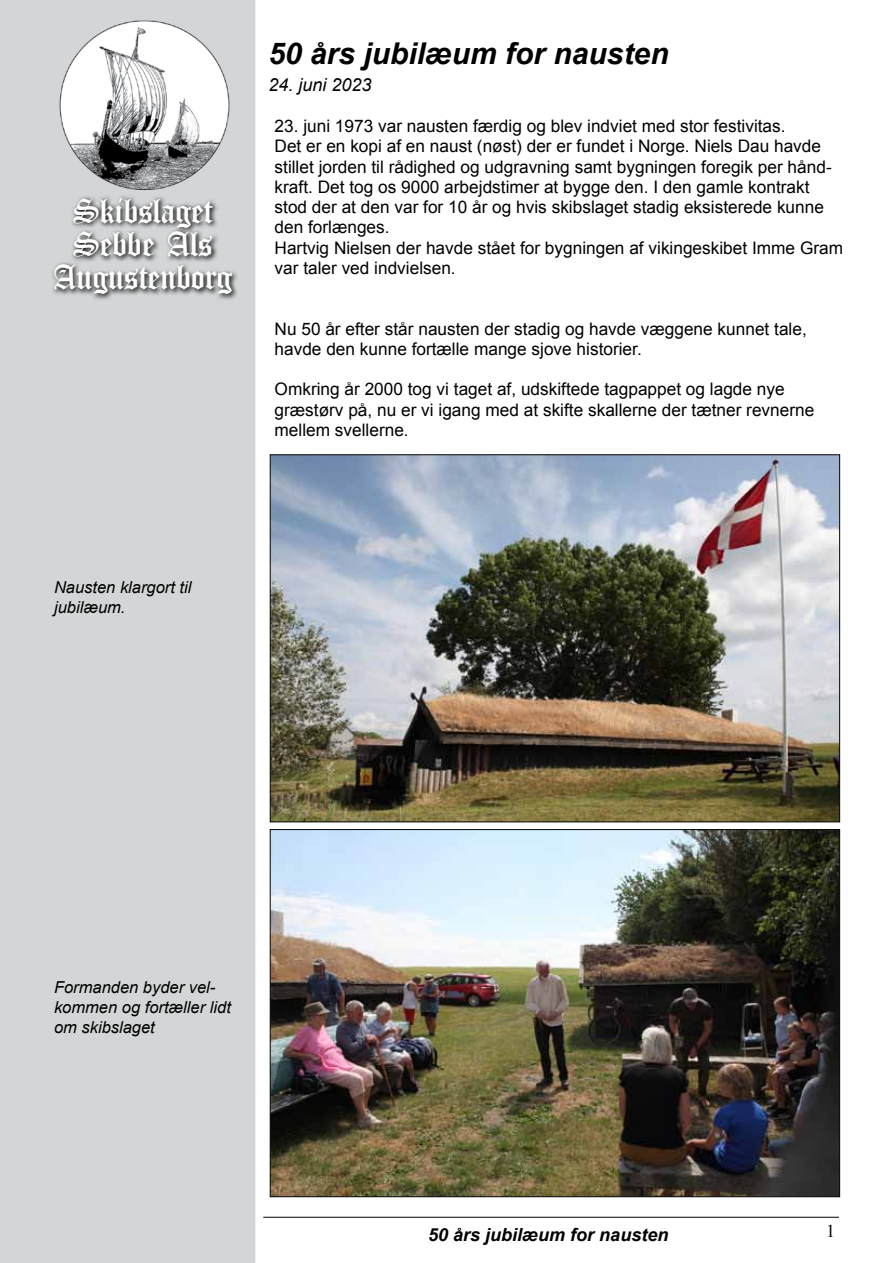
<style>
.page{position:relative;width:893px;height:1263px;background:#fff}
.page>*{position:absolute;margin:0;border:0;box-sizing:border-box;transform-origin:0 0}
.t1{font:36px/33px "Canterbury";color:#fff;text-align:center}
.t2{font:italic 700 30px "Arial";color:#000}
.t3{font:italic 700 18px "Arial";color:#000}
.t4{font:italic 18px "Arial";color:#000}
.t5{font:18px "Times New Roman";color:#000}
.t6{font:17.25px/20.2px "Arial";color:#000}
.t7{font:italic 16.5px/19.8px "Arial";color:#000}
</style>
<div class="page">
<div style="left:1px;top:1px;width:254px;height:1261px;background:#d3d5d6"></div>
<div style="left:0;top:0;width:255px;height:1263px;border:2px solid #d3d5d6"></div>
<hr style="left:263px;top:1217px;width:576px;height:1px;background:#000">
<img style="left:59px;top:20px;width:171px;height:170px">
<svg style="left:52px;top:196px;width:185px;height:104px"></svg>
<img style="left:272px;top:831px;width:566px;height:364px">
<img style="left:272px;top:457px;width:566px;height:363px">
<h1 class="t1" style="left:54px;top:194px;width:180px">Skibslaget<br>Sebbe Als<br>Augustenborg</h1>
<h2 class="t2" style="left:268px;top:33px;width:402px">50 års jubilæum for nausten</h2>
<p class="t4" style="left:268px;top:73px;width:105px">24. juni 2023</p>
<p class="t6" style="left:275px;top:116px;width:570px">23. juni 1973 var nausten færdig og blev indviet med stor festivitas.<br>Det er en kopi af en naust (nøst) der er fundet i Norge. Niels Dau havde stillet jorden til rådighed og udgravning samt bygningen foregik per hånd&shy;kraft. Det tog os 9000 arbejdstimer at bygge den. I den gamle kontrakt stod der at den var for 10 år og hvis skibslaget stadig eksisterede kunne den forlænges.<br>Hartvig Nielsen der havde stået for bygningen af vikingeskibet Imme Gram var taler ved indvielsen.</p>
<p class="t6" style="left:275px;top:319px;width:534px">Nu 50 år efter står nausten der stadig og havde væggene kunnet tale, havde den kunne fortælle mange sjove historier.</p>
<p class="t6" style="left:275px;top:379px;width:541px">Omkring år 2000 tog vi taget af, udskiftede tagpappet og lagde nye græstørv på, nu er vi igang med at skifte skallerne der tætner revnerne mellem svellerne.</p>
<p class="t7" style="left:54px;top:578px;width:139px">Nausten klargort til jubilæum.</p>
<p class="t7" style="left:54px;top:978px;width:178px">Formanden byder vel&shy;kommen og fortæller lidt om skibslaget</p>
<p class="t3" style="left:428px;top:1222px;width:242px">50 års jubilæum for nausten</p>
<p class="t5" style="left:826px;top:1219px;width:10px">1</p>
</div>
